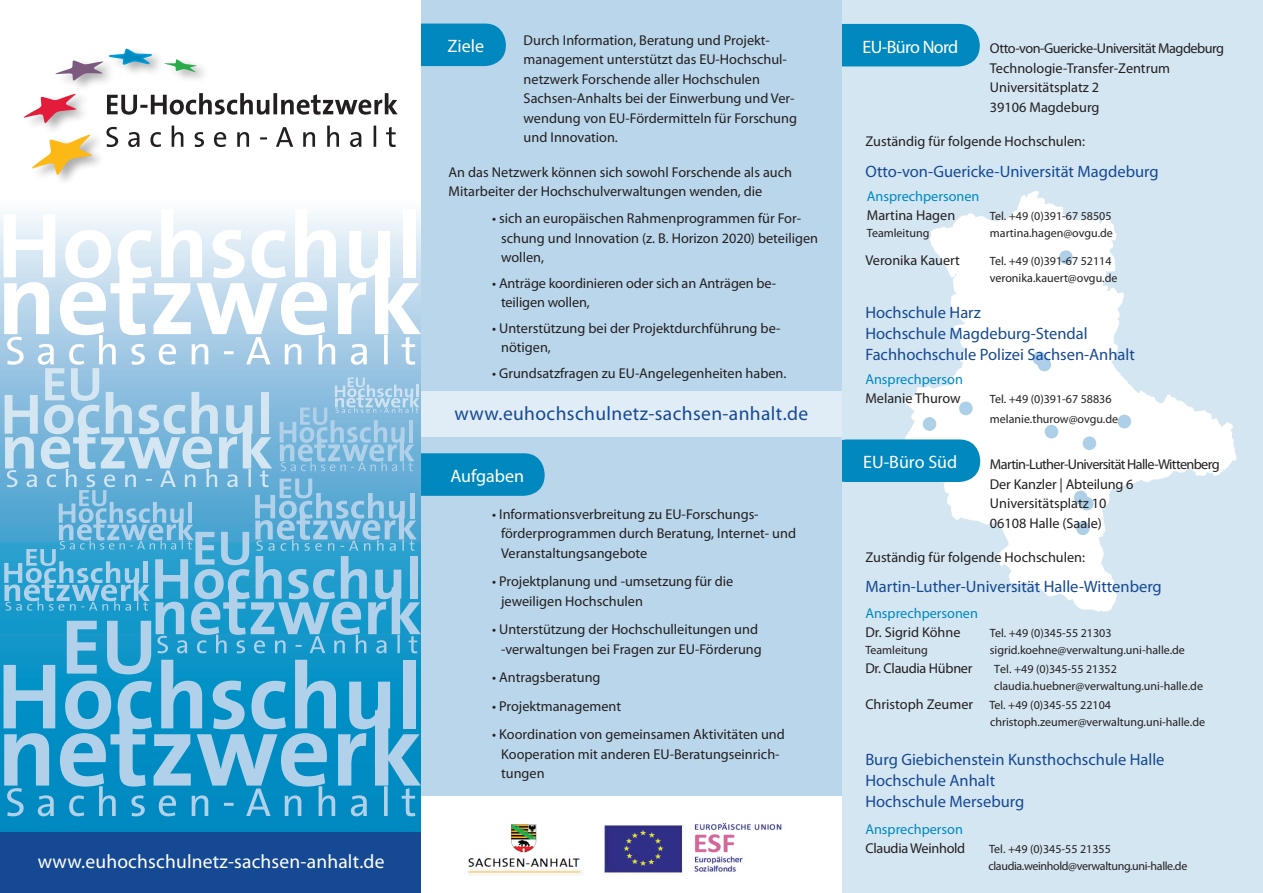
<style>
.page{position:relative;width:1263px;height:893px;background:#fff}
.page>*{position:absolute;margin:0;border:0;box-sizing:border-box;transform-origin:0 0}
.t1{font:19.5px "Myriad Pro";letter-spacing:.02em;color:#164993}
.t2{font:19.5px "Myriad Pro";letter-spacing:.01em;color:#fff}
.t3{font:18px "Myriad Pro";color:#fff}
.t4{font:18px "Myriad Pro";letter-spacing:-.035em;color:#fff}
.t5{font:16.5px/21px "Myriad Pro";color:#164993}
.t6{font:14.25px/19.5px "Myriad Pro";color:#231f20}
.t7{font:14.25px "Myriad Pro";color:#0088bf}
.t8{font:14.25px "Myriad Pro";letter-spacing:-.02em;color:#231f20}
.t9{font:12px/16.5px "Myriad Pro";color:#231f20}
.t10{font:12px/16.5px "Myriad Pro";letter-spacing:-.03em;color:#231f20}
.s1{font-size:14.25px}
</style>
<div class="page">
<div style="left:841px;top:0;width:422px;height:893px;background:#d4e6f2"></div>
<div style="left:421px;top:0;width:421px;height:893px;background:#bad6eb"></div>
<div style="left:421px;top:391px;width:421px;height:46px;background:#e1edf6"></div>
<div style="left:238px;top:453px;width:307px;height:43px;background:#0088bf;border-radius:21px"></div>
<div style="left:368px;top:24px;width:138px;height:42px;background:#0088bf;border-radius:21px"></div>
<div style="left:806px;top:24px;width:174px;height:42px;background:#0088bf;border-radius:21px"></div>
<svg style="left:905px;top:191px;width:331px;height:421px"></svg>
<div style="left:1059px;top:250px;width:14px;height:14px;background:#adcfe7;border-radius:50%"></div>
<div style="left:1032px;top:351px;width:14px;height:14px;background:#adcfe7;border-radius:50%"></div>
<div style="left:1037px;top:358px;width:14px;height:13px;background:#adcfe7;border-radius:50%"></div>
<div style="left:1045px;top:425px;width:13px;height:13px;background:#adcfe7;border-radius:50%"></div>
<div style="left:1117px;top:415px;width:14px;height:13px;background:#adcfe7;border-radius:50%"></div>
<div style="left:923px;top:417px;width:13px;height:14px;background:#adcfe7;border-radius:50%"></div>
<div style="left:1083px;top:436px;width:13px;height:14px;background:#adcfe7;border-radius:50%"></div>
<div style="left:1074px;top:491px;width:13px;height:13px;background:#adcfe7;border-radius:50%"></div>
<div style="left:1080px;top:497px;width:13px;height:13px;background:#adcfe7;border-radius:50%"></div>
<div style="left:1076px;top:521px;width:14px;height:14px;background:#adcfe7;border-radius:50%"></div>
<div style="left:959px;top:401px;width:14px;height:14px;background:#adcfe7;border-radius:50%"></div>
<div style="left:0;top:10px;width:421px;height:825px;background:#fff"></div>
<div style="left:787px;top:10px;width:55px;height:79px;background:#bad6eb"></div>
<div style="left:825px;top:439px;width:155px;height:43px;background:#0088bf;border-radius:21px"></div>
<div style="left:787px;top:439px;width:55px;height:88px;background:#bad6eb"></div>
<hr style="left:421px;top:796px;width:421px;height:2px;background:#fff">
<svg style="left:0;top:213px;width:421px;height:619px;background:#1793c6"></svg>
<div style="left:0;top:832px;width:421px;height:61px;background:#164993"></div>
<svg style="left:106px;top:126px;width:290px;height:21px"></svg>
<svg style="left:107px;top:93px;width:291px;height:22px"></svg>
<div style="left:108px;top:45px;width:57px;height:32px;background:#231f20;opacity:.37"></div>
<div style="left:31px;top:131px;width:74px;height:56px;background:#231f20;opacity:.37"></div>
<svg style="left:31px;top:134px;width:63px;height:42px"></svg>
<div style="left:22px;top:90px;width:67px;height:45px;background:#231f20;opacity:.37"></div>
<svg style="left:22px;top:93px;width:56px;height:31px"></svg>
<div style="left:54px;top:57px;width:62px;height:35px;background:#231f20;opacity:.37"></div>
<svg style="left:54px;top:49px;width:98px;height:32px"></svg>
<div style="left:163px;top:56px;width:45px;height:28px;background:#231f20;opacity:.37"></div>
<svg style="left:162px;top:57px;width:37px;height:17px"></svg>
<svg style="left:4px;top:213px;width:417px;height:603px;background:#7fbfde"></svg>
<div style="left:421px;top:797px;width:421px;height:96px;background:#fff"></div>
<img style="left:465px;top:822px;width:317px;height:54px">
<h1 class="t2" style="left:38px;top:849px;width:348px">www.euhochschulnetz-sachsen-anhalt.de</h1>
<p class="t6" style="left:524px;top:30px;width:275px">Durch Information, Beratung und Projekt&shy;management unterstützt das EU-Hochschul&shy;netzwerk Forschende aller Hochschulen Sachsen-Anhalts bei der Einwerbung und Ver&shy;wendung von EU-Fördermitteln für Forschung und Innovation.</p>
<p class="t6" style="left:449px;top:162px;width:345px">An das Netzwerk können sich sowohl Forschende als auch<br>Mitarbeiter der Hochschulverwaltungen wenden, die</p>
<p class="t6" style="left:501px;top:208px;width:318px;text-indent:-9px">• sich an europäischen Rahmenprogrammen für For&shy;schung und Innovation (z. B. Horizon 2020) beteiligen wollen,</p>
<p class="t6" style="left:501px;top:273px;width:277px;text-indent:-9px">• Anträge koordinieren oder sich an Anträgen be&shy;teiligen wollen,</p>
<p class="t6" style="left:501px;top:318px;width:281px;text-indent:-9px">• Unterstützung bei der Projektdurchführung be&shy;nötigen,</p>
<p class="t6" style="left:492px;top:363px;width:296px">• Grundsatzfragen zu EU-Angelegenheiten haben.</p>
<p class="t3" style="left:448px;top:35px;width:38px">Ziele</p>
<p class="t4" style="left:863px;top:36px;width:97px">EU-Büro Nord</p>
<p class="t6" style="left:990px;top:39px;width:236px">Otto-von-Guericke-Universität Magdeburg<br>Technologie-Transfer-Zentrum<br>Universitätsplatz 2<br>39106 Magdeburg</p>
<p class="t6" style="left:865px;top:132px;width:221px">Zuständig für folgende Hochschulen:</p>
<p class="t5" style="left:865px;top:160px;width:295px">Otto-von-Guericke-Universität Magdeburg</p>
<p class="t7" style="left:867px;top:187px;width:114px">Ansprechpersonen</p>
<p class="t6" style="left:867px;top:205px;width:90px">Martina Hagen</p>
<p class="t9" style="left:990px;top:208px;width:123px">Tel. +49 (0)391-67 58505</p>
<p class="t9" style="left:867px;top:224px;width:64px">Teamleitung</p>
<p class="t9" style="left:990px;top:224px;width:125px">martina.hagen@ovgu.de</p>
<p class="t6" style="left:865px;top:250px;width:96px">Veronika Kauert</p>
<p class="t9" style="left:990px;top:253px;width:129px">Tel. +49 (0)391-67 52114 veronika.kauert@ovgu.de</p>
<p class="t5" style="left:865px;top:301px;width:271px">Hochschule Harz<br>Hochschule Magdeburg-Stendal<br>Fachhochschule Polizei Sachsen-Anhalt</p>
<p class="t7" style="left:865px;top:370px;width:99px">Ansprechperson</p>
<p class="t6" style="left:865px;top:388px;width:97px">Melanie Thurow</p>
<p class="t9" style="left:990px;top:389px;width:130px;line-height:19.5px">Tel. +49 (0)391-67 58836 melanie.thurow@ovgu.de</p>
<p class="t6" style="left:990px;top:454px;width:231px">Martin-Luther-Universität Halle-Wittenberg<br>Der Kanzler | Abteilung 6<br>Universitätsplatz 10<br>06108 Halle (Saale)</p>
<p class="t6" style="left:865px;top:547px;width:221px">Zuständig für folgende Hochschulen:</p>
<p class="t5" style="left:865px;top:576px;width:298px">Martin-Luther-Universität Halle-Wittenberg</p>
<p class="t7" style="left:865px;top:604px;width:114px">Ansprechpersonen</p>
<p class="t6" style="left:865px;top:622px;width:97px">Dr. Sigrid Köhne</p>
<p class="t9" style="left:990px;top:625px;width:123px">Tel. +49 (0)345-55 21303</p>
<p class="t9" style="left:865px;top:641px;width:64px">Teamleitung</p>
<p class="t9" style="left:990px;top:641px;width:197px">sigrid.koehne@verwaltung.uni-halle.de</p>
<p class="t8" style="left:865px;top:659px;width:109px">Dr. Claudia Hübner</p>
<p class="t9" style="left:994px;top:660px;width:210px;line-height:17px">Tel. +49 (0)345-55 21352 claudia.huebner@verwaltung.uni-halle.de</p>
<p class="t9" style="left:990px;top:697px;width:217px;text-indent:-125px"><span class="s1">Christoph Zeumer</span> Tel. +49 (0)345-55 22104 christoph.zeumer@verwaltung.uni-halle.de</p>
<p class="t5" style="left:865px;top:748px;width:301px">Burg Giebichenstein Kunsthochschule Halle<br>Hochschule Anhalt<br>Hochschule Merseburg</p>
<p class="t7" style="left:865px;top:820px;width:99px">Ansprechperson</p>
<p class="t8" style="left:865px;top:839px;width:101px">Claudia Weinhold</p>
<p class="t10" style="left:988px;top:841px;width:200px">Tel. +49 (0)345-55 21355 claudia.weinhold@verwaltung.uni-halle.de</p>
<h1 class="t1" style="left:455px;top:401px;width:355px">www.euhochschulnetz-sachsen-anhalt.de</h1>
<p class="t3" style="left:863px;top:450px;width:96px">EU-Büro Süd</p>
<p class="t3" style="left:450px;top:465px;width:75px">Aufgaben</p>
<p class="t6" style="left:501px;top:504px;width:296px;text-indent:-9px">• Informationsverbreitung zu EU-Forschungs&shy;förderprogrammen durch Beratung, Internet- und<br>Veranstaltungsangebote</p>
<p class="t6" style="left:501px;top:571px;width:234px;text-indent:-9px">• Projektplanung und -umsetzung für die jeweiligen Hochschulen</p>
<p class="t6" style="left:492px;top:619px;width:271px;text-align:right">• Unterstützung der Hochschulleitungen und -verwaltungen bei Fragen zur EU-Förderung</p>
<p class="t6" style="left:492px;top:667px;width:110px">• Antragsberatung</p>
<p class="t6" style="left:492px;top:696px;width:130px">• Projektmanagement</p>
<p class="t6" style="left:501px;top:724px;width:285px;text-indent:-9px">• Koordination von gemeinsamen Aktivitäten und<br>Kooperation mit anderen EU-Beratungseinrich&shy;tungen</p>
</div>
